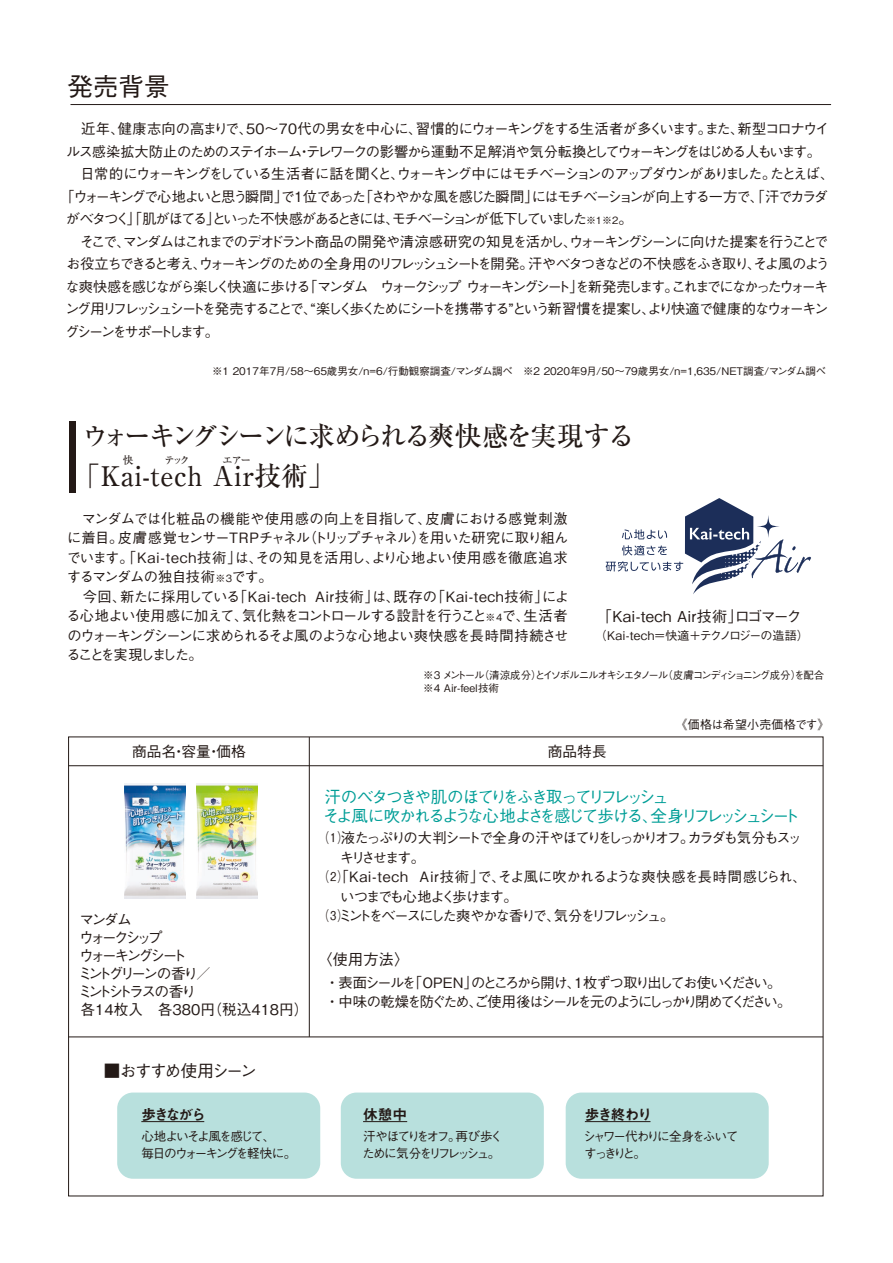
<style>
.page{position:relative;width:893px;height:1263px;background:#fff}
.page>*{position:absolute;margin:0;border:0;box-sizing:border-box;transform-origin:0 0}
.t1{font:500 27px/40.5px "Ryumin Pro";letter-spacing:-.06em;color:#231916}
.t2{font:500 25.5px "Gothic BBB Pr 6 N";color:#231916}
.t3{font:500 16.5px/19.5px "Gothic BBB Pr 6 N";letter-spacing:-.13em;color:#009e97}
.t4{font:500 16.5px "Gothic BBB Pr 6 N";letter-spacing:-.095em;color:#231916}
.t5{font:500 15px "Gothic BBB Pr 6 N";letter-spacing:.02em;color:#231916}
.t6{font:500 14.7px/18px "Gothic BBB Pr 6 N";letter-spacing:-.175em;color:#231916}
.t7{font:500 14.7px "Gothic BBB Pr 6 N";letter-spacing:-.145em;color:#231916}
.t8{font:14.7px "Midashi Go Pr 6 N MB31";letter-spacing:-.12em;color:#231916}
.t9{font:500 14.25px/19.5px "Gothic BBB Pr 6 N";letter-spacing:-.04em;color:#231916}
.t10{font:500 14.25px "Gothic BBB Pr 6 N";letter-spacing:-.11em;color:#231916}
.t11{font:500 14.25px/19.5px "Gothic BBB Pr 6 N";letter-spacing:-.145em;color:#231916}
.t12{font:500 14.25px "Gothic BBB Pr 6 N";letter-spacing:-.135em;color:#231916}
.t13{font:500 14.25px "Gothic BBB Pr 6 N";letter-spacing:-.155em;color:#231916}
.t14{font:500 14.25px "Gothic BBB Pr 6 N";letter-spacing:-.14em;color:#231916}
.t15{font:500 14.25px "Gothic BBB Pr 6 N";letter-spacing:-.16em;color:#231916}
.t16{font:500 14.25px "Gothic BBB Pr 6 N";letter-spacing:-.085em;color:#231916}
.t17{font:500 14.25px "Gothic BBB Pr 6 N";letter-spacing:-.13em;color:#231916}
.t18{font:500 14.25px "Gothic BBB Pr 6 N";letter-spacing:.01em;color:#231916}
.t19{font:500 14.25px "Gothic BBB Pr 6 N";letter-spacing:-.18em;color:#231916}
.t20{font:500 12.6px/16.5px "Gothic BBB Pr 6 N";letter-spacing:-.15em;color:#231916}
.t21{font:500 12.6px/16.5px "Gothic BBB Pr 6 N";letter-spacing:-.18em;color:#231916}
.t22{font:500 12px "Gothic BBB Pr 6 N";letter-spacing:.015em;color:#231916}
.t23{font:500 10.5px "Gothic BBB Pr 6 N";letter-spacing:-.005em;color:#231916}
.t24{font:500 10.5px/13.5px "Gothic BBB Pr 6 N";letter-spacing:-.115em;color:#231916}
.t25{font:500 10.5px "Ryumin Pro";letter-spacing:-.165em;color:#231916}
.s1{font-size:10.05px}
</style>
<div class="page">
<hr style="left:70px;top:104px;width:761px;height:1px;background:#231916">
<div style="left:69px;top:422px;width:6px;height:71px;background:#231916"></div>
<img style="left:125px;top:783px;width:60px;height:115px">
<img style="left:197px;top:783px;width:60px;height:115px">
<hr style="left:69px;top:765px;width:754px;height:1px;background:#231916">
<hr style="left:69px;top:1037px;width:754px;height:1px;background:#231916">
<hr style="left:309px;top:737px;width:1px;height:300px;background:#231916">
<svg style="left:606px;top:498px;width:205px;height:96px"></svg>
<div style="left:117px;top:1092px;width:203px;height:87px;background:#b8e0dd;border-radius:16px"></div>
<div style="left:341px;top:1092px;width:203px;height:87px;background:#b8e0dd;border-radius:16px"></div>
<div style="left:566px;top:1092px;width:203px;height:87px;background:#b8e0dd;border-radius:16px"></div>
<hr style="left:141px;top:1121px;width:63px;height:1px;background:#231916">
<hr style="left:363px;top:1121px;width:44px;height:1px;background:#231916">
<hr style="left:585px;top:1121px;width:65px;height:1px;background:#231916">
<h2 class="t2" style="left:68px;top:66px;width:103px">発売背景</h2>
<p class="t16" style="left:81px;top:117px;width:750px">近年、健康志向の高まりで、50～70代の男女を中心に、習慣的にウォーキングをする生活者が多くいます。また、新型コロナウイ</p>
<p class="t17" style="left:66px;top:140px;width:756px">ルス感染拡大防止のためのステイホーム・テレワークの影響から運動不足解消や気分転換としてウォーキングをはじめる人もいます。</p>
<p class="t10" style="left:67px;top:162px;width:769px">　日常的にウォーキングをしている生活者に話を聞くと、ウォーキング中にはモチベーションのアップダウンがありました。たとえば、</p>
<p class="t10" style="left:60px;top:185px;width:769px">「ウォーキングで心地よいと思う瞬間」で1位であった「さわやかな風を感じた瞬間」にはモチベーションが向上する一方で、「汗でカラダ</p>
<p class="t14" style="left:66px;top:207px;width:569px">がベタつく」「肌がほてる」といった不快感があるときには、モチベーションが低下していました<span class="s1">※1※2</span>。</p>
<p class="t10" style="left:67px;top:230px;width:763px">　そこで、マンダムはこれまでのデオドラント商品の開発や清涼感研究の知見を活かし、ウォーキングシーンに向けた提案を行うことで</p>
<p class="t10" style="left:66px;top:252px;width:765px">お役立ちできると考え、ウォーキングのための全身用のリフレッシュシートを開発。汗やベタつきなどの不快感をふき取り、そよ風のよう</p>
<p class="t15" style="left:66px;top:275px;width:764px">な爽快感を感じながら楽しく快適に歩ける「マンダム ウォークシップ ウォーキングシート」を新発売します。これまでになかったウォーキ</p>
<p class="t13" style="left:65px;top:297px;width:765px">ング用リフレッシュシートを発売することで、“楽しく歩くためにシートを携帯する”という新習慣を提案し、より快適で健康的なウォーキン</p>
<p class="t19" style="left:65px;top:320px;width:156px">グシーンをサポートします。</p>
<p class="t23" style="left:212px;top:362px;width:616px">※1 2017年7月/58～65歳男女/n=6/行動観察調査/マンダム調べ　※2 2020年9月/50～79歳男女/n=1,635/NET調査/マンダム調べ</p>
<h1 class="t1" style="left:74px;top:413px;width:562px;text-indent:9px">ウォーキングシーンに求められる爽快感を実現する「Kai-tech Air技術」</h1>
<p class="t25" style="left:123px;top:452px;width:68px">快　　 テック</p>
<p class="t25" style="left:223px;top:452px;width:30px">エアー</p>
<p class="t9" style="left:66px;top:507px;width:504px">　マンダムでは化粧品の機能や使用感の向上を目指して、皮膚における感覚刺激に着目。皮膚感覚センサーTRPチャネル（トリップチャネル）を用いた研究に取り組んでいます。「Kai-tech技術」は、その知見を活用し、より心地よい使用感を徹底追求するマンダムの独自技術<span class="s1">※3</span>です。<br>　今回、新たに採用している「Kai-tech Air技術」は、既存の「Kai-tech技術」による心地よい使用感に加えて、気化熱をコントロールする設計を行うこと<span class="s1">※4</span>で、生活者のウォーキングシーンに求められるそよ風のような心地よい爽快感を長時間持続させることを実現しました。</p>
<p class="t5" style="left:597px;top:604px;width:206px">「Kai-tech Air技術」ロゴマーク</p>
<p class="t22" style="left:595px;top:626px;width:216px">（Kai-tech＝快適＋テクノロジーの造語）</p>
<p class="t24" style="left:423px;top:668px;width:403px">※3 メントール（清涼成分）とイソボルニルオキシエタノール（皮膚コンディショニング成分）を配合※4 Air-feel技術</p>
<p class="t7" style="left:132px;top:740px;width:115px">商品名・容量・価格</p>
<p class="t7" style="left:548px;top:740px;width:60px">商品特長</p>
<p class="t22" style="left:675px;top:715px;width:156px">《価格は希望小売価格です》</p>
<p class="t6" style="left:78px;top:910px;width:232px">マンダム　<br>ウォークシップ<br>ウォーキングシート<br>ミントグリーンの香り／<br>ミントシトラスの香り<br>各14枚入　各380円（税込418円）</p>
<p class="t4" style="left:104px;top:1058px;width:154px">■おすすめ使用シーン</p>
<p class="t8" style="left:141px;top:1103px;width:66px">歩きながら</p>
<p class="t20" style="left:141px;top:1127px;width:156px">心地よいそよ風を感じて、<br>毎日のウォーキングを軽快に。</p>
<p class="t3" style="left:323px;top:786px;width:478px">汗のベタつきや肌のほてりをふき取ってリフレッシュ<br>そよ風に吹かれるような心地よさを感じて歩ける、全身リフレッシュシート</p>
<p class="t12" style="left:326px;top:826px;width:477px">⑴液たっぷりの大判シートで全身の汗やほてりをしっかりオフ。カラダも気分もスッ</p>
<p class="t10" style="left:340px;top:846px;width:87px">キリさせます。</p>
<p class="t18" style="left:326px;top:865px;width:482px">⑵「Kai-tech Air技術」で、そよ風に吹かれるような爽快感を長時間感じられ、</p>
<p class="t14" style="left:340px;top:885px;width:179px">いつまでも心地よく歩けます。</p>
<p class="t12" style="left:326px;top:904px;width:350px">⑶ミントをベースにした爽やかな香りで、気分をリフレッシュ。</p>
<p class="t5" style="left:317px;top:948px;width:94px">〈使用方法〉</p>
<p class="t11" style="left:325px;top:972px;width:468px">・表面シールを「OPEN」のところから開け、1枚ずつ取り出してお使いください。・中味の乾燥を防ぐため、ご使用後はシールを元のようにしっかり閉めてください。</p>
<p class="t8" style="left:363px;top:1103px;width:46px">休憩中</p>
<p class="t21" style="left:362px;top:1127px;width:142px">汗やほてりをオフ。再び歩くために気分をリフレッシュ。</p>
<p class="t8" style="left:585px;top:1103px;width:69px">歩き終わり</p>
<p class="t20" style="left:583px;top:1127px;width:157px">シャワー代わりに全身をふいてすっきりと。</p>
</div>
